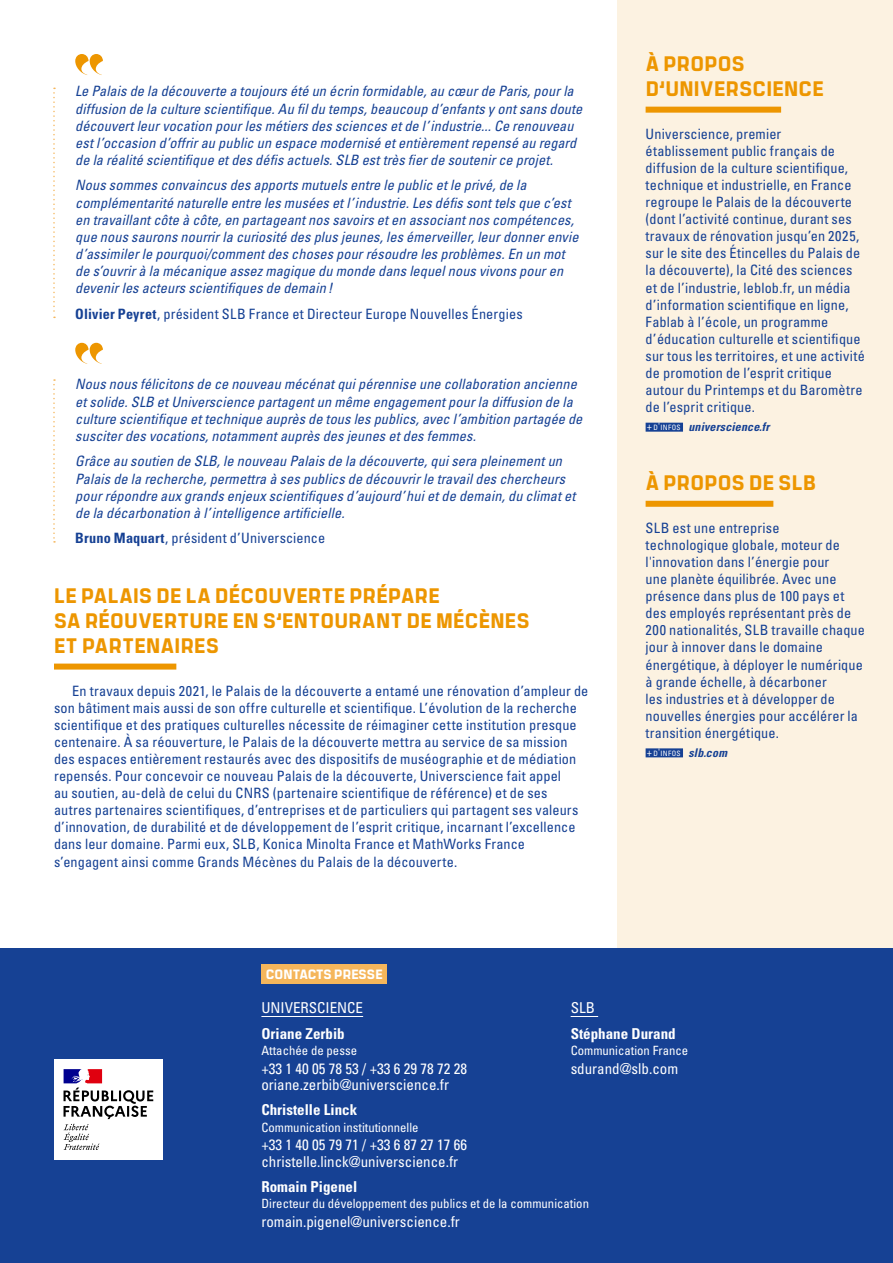
<style>
.page{position:relative;width:893px;height:1263px;background:#fff}
.page>*{position:absolute;margin:0;border:0;box-sizing:border-box;transform-origin:0 0}
.t1{font:800 21px/25.2px "Manifold CF";letter-spacing:.015em;color:#ed9600}
.t2{font:condensed 15px/16.5px "Univers LT Std";color:#fff}
.t3{font:700 condensed 15px "Univers LT Std";color:#fff}
.t4{font:condensed 14.25px/17.1px "Univers LT Std";letter-spacing:.01em;color:#164194}
.t5{font:italic condensed 14.25px/17.1px "Univers LT Std";letter-spacing:.01em;color:#164194}
.t6{font:800 13.5px "Manifold CF";letter-spacing:.01em;color:#fff}
.t7{font:condensed 12.75px "Univers LT Std";color:#fff}
.t8{font:italic 700 condensed 12px "Univers LT Std";letter-spacing:.015em;color:#164194}
.s1{font-weight:700}
.s2{font-weight:400;font-style:normal;font-size:10.5px;color:#fff}
.s3{font-weight:400;font-style:normal;font-size:7.35px;color:#fff}
</style>
<div class="page">
<div style="left:617px;top:0;width:276px;height:1263px;background:#fcf2e1"></div>
<div style="left:0;top:948px;width:893px;height:315px;background:#164194"></div>
<hr style="left:261px;top:1016px;width:102px;height:1px;background:#fff">
<svg style="left:571px;top:1016px;width:27px;height:1px"></svg>
<div style="left:646px;top:107px;width:135px;height:6px;background:#ed9600"></div>
<div style="left:646px;top:423px;width:37px;height:9px;background:#164194"></div>
<div style="left:646px;top:501px;width:127px;height:6px;background:#ed9600"></div>
<div style="left:646px;top:748px;width:37px;height:9px;background:#164194"></div>
<div style="left:261px;top:964px;width:126px;height:20px;background:#f5b65b"></div>
<div style="left:54px;top:1059px;width:109px;height:101px;background:#fff"></div>
<svg style="left:64px;top:1069px;width:89px;height:81px"></svg>
<div style="left:54px;top:664px;width:122px;height:6px;background:#ed9600"></div>
<svg style="left:75px;top:54px;width:28px;height:21px"></svg>
<svg style="left:75px;top:343px;width:28px;height:21px"></svg>
<svg style="left:53px;top:88px;width:2px;height:230px"></svg>
<svg style="left:53px;top:379px;width:2px;height:164px"></svg>
<p class="t5" style="left:75px;top:83px;width:509px">Le Palais de la découverte a toujours été un écrin formidable, au cœur de Paris, pour la diffusion de la culture scientifique. Au fil du temps, beaucoup d’enfants y ont sans doute découvert leur vocation pour les métiers des sciences et de l’industrie... Ce renouveau est l’occasion d’offrir au public un espace modernisé et entièrement repensé au regard de la réalité scientifique et des défis actuels. SLB est très fier de soutenir ce projet.</p>
<p class="t5" style="left:75px;top:177px;width:505px">Nous sommes convaincus des apports mutuels entre le public et le privé, de la complémentarité naturelle entre les musées et l’industrie. Les défis sont tels que c’est en travaillant côte à côte, en partageant nos savoirs et en associant nos compétences, que nous saurons nourrir la curiosité des plus jeunes, les émerveiller, leur donner envie d’assimiler le pourquoi/comment des choses pour résoudre les problèmes. En un mot de s’ouvrir à la mécanique assez magique du monde dans lequel nous vivons pour en devenir les acteurs scientifiques de demain !</p>
<p class="t4" style="left:75px;top:305px;width:449px"><span class="s1">Olivier Peyret</span>, président SLB France et Directeur Europe Nouvelles Énergies</p>
<p class="t5" style="left:75px;top:376px;width:509px">Nous nous félicitons de ce nouveau mécénat qui pérennise une collaboration ancienne et solide. SLB et Universcience partagent un même engagement pour la diffusion de la culture scientifique et technique auprès de tous les publics, avec l’ambition partagée de susciter des vocations, notamment auprès des jeunes et des femmes.</p>
<p class="t5" style="left:75px;top:453px;width:502px">Grâce au soutien de SLB, le nouveau Palais de la découverte, qui sera pleinement un Palais de la recherche, permettra à ses publics de découvrir le travail des chercheurs pour répondre aux grands enjeux scientifiques d’aujourd’hui et de demain, du climat et de la décarbonation à l’intelligence artificielle.</p>
<p class="t4" style="left:75px;top:529px;width:251px"><span class="s1">Bruno Maquart</span>, président d’Universcience</p>
<h1 class="t1" style="left:54px;top:582px;width:477px">LE PALAIS DE LA DÉCOUVERTE PRÉPARE<br>SA RÉOUVERTURE EN S’ENTOURANT DE MÉCÈNES<br>ET PARTENAIRES</h1>
<p class="t4" style="left:54px;top:682px;width:536px;text-indent:18px">En travaux depuis 2021, le Palais de la découverte a entamé une rénovation d’ampleur de son bâtiment mais aussi de son offre culturelle et scientifique. L’évolution de la recherche scientifique et des pratiques culturelles nécessite de réimaginer cette institution presque centenaire. À sa réouverture, le Palais de la découverte mettra au service de sa mission des espaces entièrement restaurés avec des dispositifs de muséographie et de médiation repensés. Pour concevoir ce nouveau Palais de la découverte, Universcience fait appel<br>au soutien, au-delà de celui du CNRS (partenaire scientifique de référence) et de ses autres partenaires scientifiques, d’entreprises et de particuliers qui partagent ses valeurs d’innovation, de durabilité et de développement de l’esprit critique, incarnant l’excellence dans leur domaine. Parmi eux, SLB, Konica Minolta France et MathWorks France s’engagent ainsi comme Grands Mécènes du Palais de la découverte.</p>
<p class="t6" style="left:266px;top:964px;width:118px">CONTACTS PRESSE</p>
<h1 class="t1" style="left:646px;top:50px;width:179px">À PROPOS<br>D’UNIVERSCIENCE</h1>
<p class="t4" style="left:646px;top:125px;width:221px">Universcience, premier établissement public français de diffusion de la culture scientifique, technique et industrielle, en France regroupe le Palais de la découverte (dont l’activité continue, durant ses travaux de rénovation jusqu’en 2025, sur le site des Étincelles du Palais de la découverte), la Cité des sciences et de l’industrie, leblob.fr, un média d’information scientifique en ligne, Fablab à l’école, un programme d’éducation culturelle et scientifique sur tous les territoires, et une activité de promotion de l’esprit critique autour du Printemps et du Baromètre de l’esprit critique.</p>
<p class="t8" style="left:647px;top:419px;width:124px"><span class="s2">+</span> <span class="s3">D</span><span class="s2">'</span><span class="s3">INFOS</span> universcience.fr</p>
<h1 class="t1" style="left:646px;top:469px;width:172px">À PROPOS DE SLB</h1>
<p class="t4" style="left:646px;top:519px;width:221px">SLB est une entreprise technologique globale, moteur de l'innovation dans l’énergie pour<br>une planète équilibrée. Avec une présence dans plus de 100 pays et des employés représentant près de<br>200 nationalités, SLB travaille chaque jour à innover dans le domaine énergétique, à déployer le numérique à grande échelle, à décarboner<br>les industries et à développer de nouvelles énergies pour accélérer la transition énergétique.</p>
<p class="t8" style="left:647px;top:745px;width:82px"><span class="s2">+</span> <span class="s3">D</span><span class="s2">'</span><span class="s3">INFOS</span> slb.com</p>
<p class="t2" style="left:261px;top:1000px;width:103px">UNIVERSCIENCE</p>
<p class="t3" style="left:261px;top:1024px;width:85px">Oriane Zerbib</p>
<p class="t7" style="left:261px;top:1042px;width:97px">Attachée de pesse</p>
<p class="t2" style="left:261px;top:1060px;width:207px">+33 1 40 05 78 53 / +33 6 29 78 72 28 oriane.zerbib@universcience.fr</p>
<p class="t3" style="left:261px;top:1100px;width:97px">Christelle Linck</p>
<p class="t7" style="left:261px;top:1119px;width:159px">Communication institutionnelle</p>
<p class="t2" style="left:261px;top:1136px;width:207px">+33 1 40 05 79 71 / +33 6 87 27 17 66 christelle.linck@universcience.fr</p>
<p class="t3" style="left:261px;top:1177px;width:97px">Romain Pigenel</p>
<p class="t7" style="left:261px;top:1196px;width:329px">Directeur du développement des publics et de la communication</p>
<p class="t2" style="left:261px;top:1213px;width:200px">romain.pigenel@universcience.fr</p>
<p class="t2" style="left:571px;top:1000px;width:26px">SLB</p>
<p class="t3" style="left:571px;top:1024px;width:106px">Stéphane Durand</p>
<p class="t7" style="left:571px;top:1042px;width:119px">Communication France</p>
<p class="t2" style="left:571px;top:1060px;width:109px">sdurand@slb.com</p>
</div>
